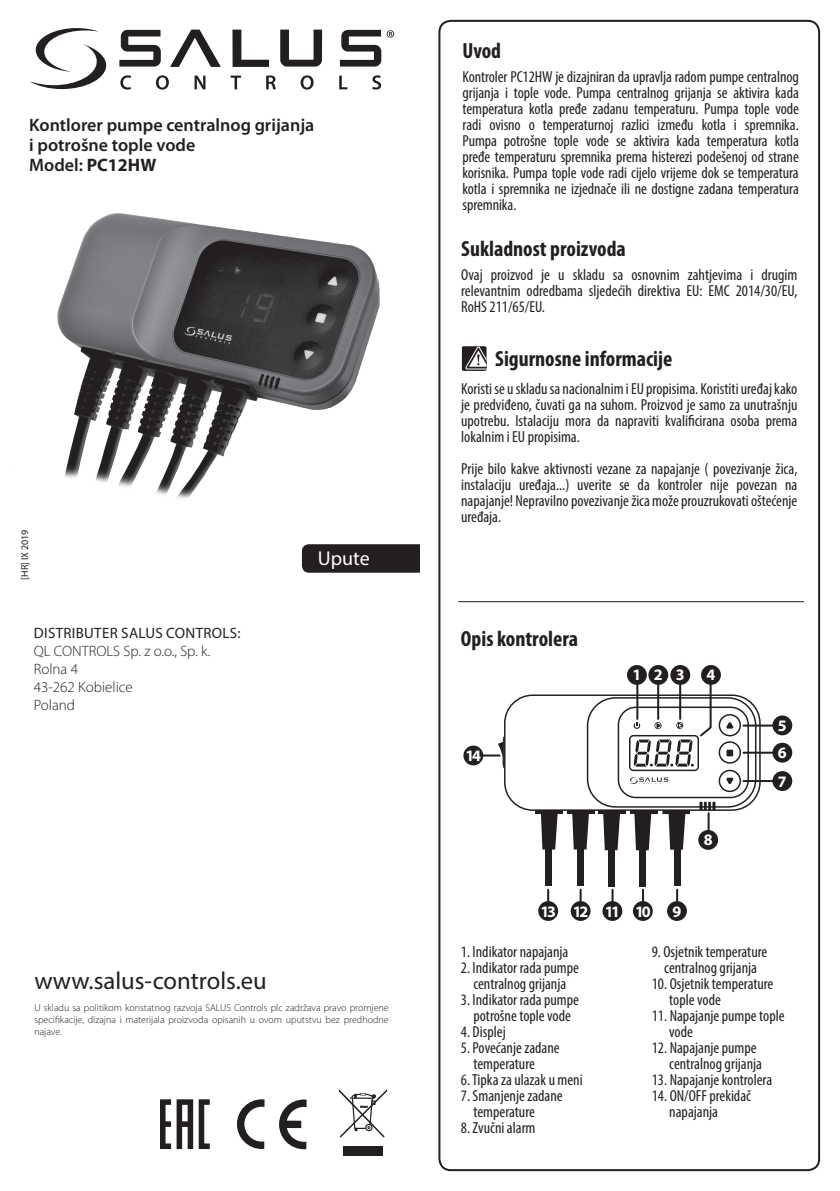
<style>
.page{position:relative;width:840px;height:1191px;background:#fff}
.page>*{position:absolute;margin:0;border:0;box-sizing:border-box;transform-origin:0 0}
.t1{font:24.6px "Myriad Pro";color:#231f20}
.t2{font:700 condensed 22px "Myriad Pro";color:#231f20}
.t3{font:20px "Myriad Pro";color:#fff}
.t4{font:600 18px/20px "Myriad Pro";color:#231f20}
.t5{font:condensed 16px/16px "Myriad Pro";color:#231f20}
.t6{font:700 16px "Myriad Pro";letter-spacing:-.15em;color:#fff}
.t7{font:300 15px "Myriad Pro";color:#231f20}
.t8{font:15px "Myriad Pro";letter-spacing:.02em;color:#231f20}
.t9{font:300 10px/12px "Myriad Pro";color:#231f20;text-align:justify}
.t10{font:10px "Myriad Pro";color:#231f20}
.s1{font-weight:700}
</style>
<div class="page">
<div style="left:438px;top:20px;width:381px;height:1151px;border:2px solid #231f20;border-radius:11px"></div>
<svg style="left:119px;top:30px;width:42px;height:37px"></svg>
<svg style="left:340px;top:30px;width:54px;height:37px"></svg>
<svg style="left:280px;top:30px;width:42px;height:37px"></svg>
<svg style="left:170px;top:30px;width:51px;height:37px"></svg>
<svg style="left:232px;top:30px;width:37px;height:37px"></svg>
<svg style="left:30px;top:28px;width:76px;height:61px"></svg>
<svg style="left:120px;top:75px;width:11px;height:15px"></svg>
<svg style="left:156px;top:75px;width:13px;height:15px"></svg>
<svg style="left:194px;top:76px;width:11px;height:13px"></svg>
<svg style="left:230px;top:76px;width:11px;height:13px"></svg>
<svg style="left:266px;top:75px;width:10px;height:14px"></svg>
<svg style="left:300px;top:75px;width:13px;height:15px"></svg>
<svg style="left:339px;top:76px;width:8px;height:13px"></svg>
<svg style="left:372px;top:75px;width:9px;height:15px"></svg>
<div style="left:302px;top:544px;width:118px;height:28px;background:#231f20"></div>
<img style="left:11px;top:213px;width:369px;height:286px">
<svg style="left:237px;top:1099px;width:27px;height:50px"></svg>
<svg style="left:279px;top:1099px;width:27px;height:50px"></svg>
<div style="left:342px;top:1146px;width:40px;height:9px;background:#231f20"></div>
<svg style="left:339px;top:1089px;width:48px;height:48px"></svg>
<svg style="left:160px;top:1099px;width:50px;height:50px"></svg>
<svg style="left:461px;top:346px;width:25px;height:25px"></svg>
<svg style="left:464px;top:346px;width:22px;height:23px"></svg>
<hr style="left:458px;top:601px;width:345px;height:1px;background:#231f20">
<div style="left:544px;top:845px;width:7px;height:41px;background:#231f20"></div>
<div style="left:577px;top:845px;width:6px;height:41px;background:#231f20"></div>
<div style="left:673px;top:845px;width:7px;height:41px;background:#231f20"></div>
<div style="left:639px;top:846px;width:7px;height:41px;background:#231f20"></div>
<div style="left:608px;top:846px;width:6px;height:41px;background:#231f20"></div>
<div style="left:626px;top:665px;width:20px;height:20px;background:#231f20;border-radius:50%"></div>
<div style="left:648px;top:665px;width:20px;height:20px;background:#231f20;border-radius:50%"></div>
<div style="left:670px;top:665px;width:19px;height:20px;background:#231f20;border-radius:50%"></div>
<div style="left:700px;top:665px;width:20px;height:20px;background:#231f20;border-radius:50%"></div>
<div style="left:772px;top:715px;width:19px;height:20px;background:#231f20;border-radius:50%"></div>
<div style="left:772px;top:742px;width:19px;height:20px;background:#231f20;border-radius:50%"></div>
<div style="left:772px;top:771px;width:19px;height:20px;background:#231f20;border-radius:50%"></div>
<div style="left:666px;top:901px;width:20px;height:20px;background:#231f20;border-radius:50%"></div>
<div style="left:632px;top:901px;width:20px;height:20px;background:#231f20;border-radius:50%"></div>
<div style="left:602px;top:901px;width:20px;height:20px;background:#231f20;border-radius:50%"></div>
<div style="left:570px;top:901px;width:20px;height:20px;background:#231f20;border-radius:50%"></div>
<div style="left:538px;top:901px;width:20px;height:20px;background:#231f20;border-radius:50%"></div>
<div style="left:463px;top:745px;width:20px;height:20px;background:#231f20;border-radius:50%"></div>
<svg style="left:675px;top:889px;width:2px;height:13px"></svg>
<svg style="left:641px;top:889px;width:2px;height:13px"></svg>
<svg style="left:611px;top:889px;width:2px;height:13px"></svg>
<svg style="left:579px;top:889px;width:2px;height:13px"></svg>
<svg style="left:547px;top:889px;width:2px;height:12px"></svg>
<hr style="left:743px;top:724px;width:31px;height:2px;background:#231f20">
<hr style="left:743px;top:751px;width:31px;height:2px;background:#231f20">
<hr style="left:743px;top:780px;width:31px;height:2px;background:#231f20">
<svg style="left:482px;top:681px;width:278px;height:169px"></svg>
<p class="t4" style="left:29px;top:115px;width:286px">Kontlorer pumpe centralnog grijanja i potrošne tople vode<br>Model: <span class="s1">PC12HW</span></p>
<p class="t10" style="left:19px;top:580px;width:52px;rotate:-90deg">[HR] IX 2019</p>
<p class="t8" style="left:34px;top:623px;width:208px">DISTRIBUTER SALUS CONTROLS:</p>
<p class="t7" style="left:34px;top:642px;width:178px">QL CONTROLS Sp. z o.o., Sp. k.</p>
<p class="t7" style="left:34px;top:660px;width:46px">Rolna 4</p>
<p class="t7" style="left:34px;top:678px;width:100px">43-262 Kobielice</p>
<p class="t7" style="left:34px;top:696px;width:43px">Poland</p>
<p class="t3" style="left:317px;top:546px;width:53px">Upute</p>
<p class="t1" style="left:34px;top:965px;width:234px">www.salus-controls.eu</p>
<p class="t9" style="left:34px;top:1001px;width:356px">U skladu sa politikom konstatnog razvoja SALUS Controls plc zadržava pravo promjene specifikacije, dizajna i materijala proizvoda opisanih u ovom uputstvu bez predhodne najave.</p>
<p class="t2" style="left:462px;top:37px;width:40px">Uvod</p>
<p class="t5" style="left:462px;top:69px;width:337px;text-align:justify">Kontroler PC12HW je dizajniran da upravlja radom pumpe centralnog grijanja i tople vode. Pumpa centralnog grijanja se aktivira kada temperatura kotla pređe zadanu temperaturu. Pumpa tople vode radi ovisno o temperaturnoj razlici između kotla i spremnika.<br>Pumpa potrošne tople vode se aktivira kada temperatura kotla pređe temperaturu spremnika prema histerezi podešenoj od strane korisnika. Pumpa tople vode radi cijelo vrijeme dok se temperatura kotla i spremnika ne izjednače ili ne dostigne zadana temperatura spremnika.</p>
<p class="t2" style="left:461px;top:235px;width:166px">Sukladnost proizvoda</p>
<p class="t5" style="left:461px;top:266px;width:337px;text-align:justify">Ovaj proizvod je u skladu sa osnovnim zahtjevima i drugim relevantnim odredbama sljedećih direktiva EU: EMC 2014/30/EU, RoHS 211/65/EU.</p>
<p class="t2" style="left:495px;top:344px;width:178px">Sigurnosne informacije</p>
<p class="t5" style="left:461px;top:380px;width:337px;text-align:justify">Koristi se u skladu sa nacionalnim i EU propisima. Koristiti uređaj kako je predviđeno, čuvati ga na suhom. Proizvod je samo za unutrašnju upotrebu. Istalaciju mora da napraviti kvalificirana osoba prema lokalnim i EU propisima.</p>
<p class="t5" style="left:461px;top:460px;width:337px;text-align:justify">Prije bilo kakve aktivnosti vezane za napajanje ( povezivanje žica, instalaciju uređaja...) uverite se da kontroler nije povezan na napajanje! Nepravilno povezivanje žica može prouzrukovati oštećenje uređaja.</p>
<p class="t2" style="left:460px;top:625px;width:119px">Opis kontrolera</p>
<p class="t6" style="left:465px;top:745px;width:17px">14</p>
<p class="t6" style="left:632px;top:664px;width:10px">1</p>
<p class="t6" style="left:653px;top:664px;width:10px">2</p>
<p class="t6" style="left:675px;top:664px;width:10px">3</p>
<p class="t6" style="left:706px;top:664px;width:10px">4</p>
<p class="t6" style="left:703px;top:829px;width:10px">8</p>
<p class="t6" style="left:540px;top:900px;width:17px">13</p>
<p class="t6" style="left:572px;top:900px;width:17px">12</p>
<p class="t6" style="left:604px;top:900px;width:17px">11</p>
<p class="t6" style="left:634px;top:900px;width:17px">10</p>
<p class="t6" style="left:672px;top:900px;width:10px">9</p>
<p class="t6" style="left:777px;top:715px;width:10px">5</p>
<p class="t6" style="left:777px;top:742px;width:10px">6</p>
<p class="t6" style="left:777px;top:770px;width:10px">7</p>
<p class="t5" style="left:460px;top:943px;width:109px">1. Indikator napajanja</p>
<p class="t5" style="left:460px;top:959px;width:120px;text-align:center">2. Indikator rada pumpe centralnog grijanja</p>
<p class="t5" style="left:460px;top:991px;width:120px;text-align:center">3. Indikator rada pumpe potrošne tople vode</p>
<p class="t5" style="left:460px;top:1023px;width:46px">4. Displej</p>
<p class="t5" style="left:473px;top:1039px;width:88px;text-indent:-13px">5. Povećanje zadane temperature</p>
<p class="t5" style="left:460px;top:1071px;width:123px">6. Tipka za ulazak u meni</p>
<p class="t5" style="left:473px;top:1087px;width:91px;text-indent:-13px">7. Smanjenje zadane temperature</p>
<p class="t5" style="left:460px;top:1119px;width:76px">8. Zvučni alarm</p>
<p class="t5" style="left:651px;top:943px;width:117px;text-align:center">9. Osjetnik temperature centralnog grijanja</p>
<p class="t5" style="left:669px;top:975px;width:106px;text-indent:-18px">10. Osjetnik temperature tople vode</p>
<p class="t5" style="left:669px;top:1007px;width:117px;text-indent:-18px">11. Napajanje pumpe tople vode</p>
<p class="t5" style="left:669px;top:1039px;width:94px;text-indent:-18px">12. Napajanje pumpe centralnog grijanja</p>
<p class="t5" style="left:651px;top:1071px;width:122px">13. Napajanje kontrolera</p>
<p class="t5" style="left:669px;top:1087px;width:83px;text-indent:-18px">14. ON/OFF prekidač napajanja</p>
</div>
